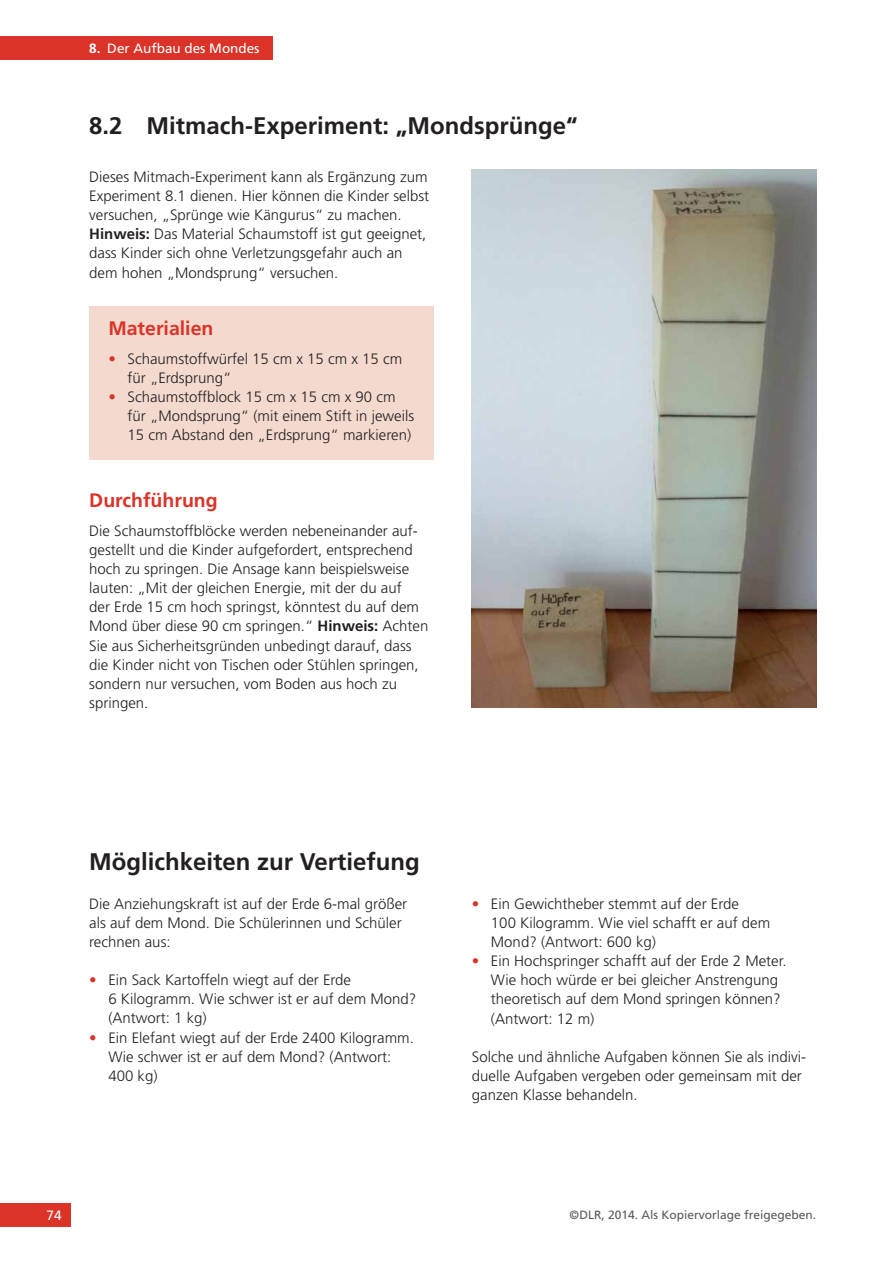
<style>
.page{position:relative;width:893px;height:1263px;background:#fff}
.page>*{position:absolute;margin:0;border:0;box-sizing:border-box;transform-origin:0 0}
.t1{font:700 24px "Frutiger";color:#231f20}
.t2{font:700 19.5px "Frutiger";color:#db3328}
.t3{font:300 15px/19.2px "Frutiger";color:#231f20}
.t4{font:13.5px "Frutiger";color:#fff}
.t5{font:12px "Frutiger";color:#58595b}
.s1{font-weight:700}
.s2{color:#db3328}
</style>
<div class="page">
<div style="left:0;top:1203px;width:70px;height:24px;background:#db3328"></div>
<div style="left:0;top:36px;width:272px;height:24px;background:#db3328"></div>
<img style="left:472px;top:169px;width:344px;height:539px">
<div style="left:89px;top:306px;width:345px;height:153px;background:#f3d9ce"></div>
<p class="t4" style="left:89px;top:43px;width:172px"><span class="s1">8.</span> Der Aufbau des Mondes</p>
<h1 class="t1" style="left:89px;top:116px;width:490px">8.2 Mitmach-Experiment: „Mondsprünge“</h1>
<p class="t3" style="left:89px;top:168px;width:341px">Dieses Mitmach-Experiment kann als Ergänzung zum Experiment 8.1 dienen. Hier können die Kinder selbst versuchen, „Sprünge wie Kängurus“ zu machen.<br><span class="s1">Hinweis:</span> Das Material Schaumstoff ist gut geeignet, dass Kinder sich ohne Verletzungsgefahr auch an dem hohen „Mondsprung“ versuchen.</p>
<h2 class="t2" style="left:108px;top:320px;width:107px">Materialien</h2>
<p class="t3" style="left:128px;top:350px;width:276px;text-indent:-19px"><span class="s2">•</span> Schaumstoffwürfel 15 cm x 15 cm x 15 cm für „Erdsprung“</p>
<p class="t3" style="left:128px;top:388px;width:288px;text-indent:-19px"><span class="s2">•</span> Schaumstoffblock 15 cm x 15 cm x 90 cm für „Mondsprung“ (mit einem Stift in jeweils<br>15 cm Abstand den „Erdsprung“ markieren)</p>
<h2 class="t2" style="left:89px;top:492px;width:130px">Durchführung</h2>
<p class="t3" style="left:89px;top:522px;width:341px">Die Schaumstoffblöcke werden nebeneinander auf&shy;gestellt und die Kinder aufgefordert, entsprechend hoch zu springen. Die Ansage kann beispielsweise lauten: „Mit der gleichen Energie, mit der du auf<br>der Erde 15 cm hoch springst, könntest du auf dem Mond über diese 90 cm springen.“ <span class="s1">Hinweis:</span> Achten Sie aus Sicherheitsgründen unbedingt darauf, dass die Kinder nicht von Tischen oder Stühlen springen, sondern nur versuchen, vom Boden aus hoch zu springen.</p>
<h1 class="t1" style="left:89px;top:852px;width:332px">Möglichkeiten zur Vertiefung</h1>
<p class="t3" style="left:89px;top:895px;width:319px">Die Anziehungskraft ist auf der Erde 6-mal größer als auf dem Mond. Die Schülerinnen und Schüler rechnen aus:</p>
<p class="t3" style="left:108px;top:972px;width:309px;text-indent:-19px"><span class="s2">•</span> Ein Sack Kartoffeln wiegt auf der Erde<br>6 Kilogramm. Wie schwer ist er auf dem Mond? (Antwort: 1 kg)</p>
<p class="t3" style="left:108px;top:1029px;width:307px;text-indent:-19px"><span class="s2">•</span> Ein Elefant wiegt auf der Erde 2400 Kilogramm.<br>Wie schwer ist er auf dem Mond? (Antwort:<br>400 kg)</p>
<p class="t4" style="left:47px;top:1210px;width:17px">74</p>
<p class="t3" style="left:491px;top:895px;width:281px;text-indent:-19px"><span class="s2">•</span> Ein Gewichtheber stemmt auf der Erde<br>100 Kilo gramm. Wie viel schafft er auf dem<br>Mond? (Antwort: 600 kg)</p>
<p class="t3" style="left:491px;top:953px;width:297px;text-indent:-19px"><span class="s2">•</span> Ein Hochspringer schafft auf der Erde 2 Meter.<br>Wie hoch würde er bei gleicher Anstrengung theoretisch auf dem Mond springen können? (Antwort: 12 m)</p>
<p class="t3" style="left:472px;top:1048px;width:336px">Solche und ähnliche Aufgaben können Sie als indivi&shy;duelle Aufgaben vergeben oder gemeinsam mit der ganzen Klasse behandeln.</p>
<p class="t5" style="left:569px;top:1210px;width:248px">© DLR, 2014. Als Kopiervorlage freigegeben.</p>
</div>
